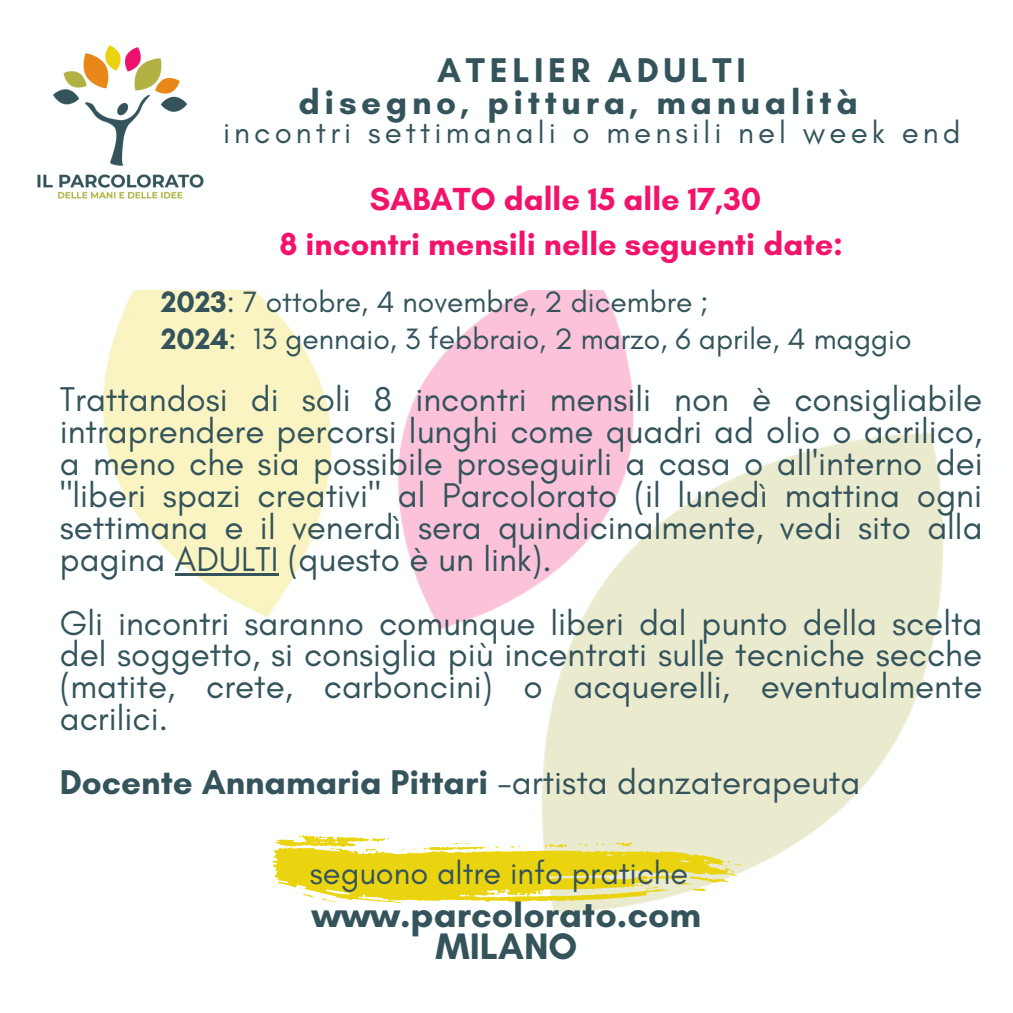
<style>
.page{position:relative;width:1013px;height:1013px;background:#fff}
.page>*{position:absolute;margin:0;border:0;box-sizing:border-box;transform-origin:0 0}
.t1{font:700 37.5px "Glacial Indifference";color:#34535b}
.t2{font:35px/31.9px "Glacial Indifference";color:#34535b;text-align:justify}
.t3{font:700 35px "Glacial Indifference";color:#34535b}
.t4{font:700 35px "Glacial Indifference";letter-spacing:.13em;color:#34535b}
.t5{font:700 32.5px "Glacial Indifference";color:#f3136b}
.t6{font:32.5px "Glacial Indifference";color:#34535b}
.t7{font:31.25px "Glacial Indifference";letter-spacing:.13em;color:#34535b}
.t8{font:30px "Glacial Indifference";color:#34535b}
.s1{font-weight:700}
.s2{font-weight:400}
</style>
<div class="page">
<img style="left:102px;top:291px;width:842px;height:622px">
<img style="left:37px;top:45px;width:167px;height:154px">
<hr style="left:175px;top:572px;width:103px;height:3px;background:#34535b">
<svg style="left:272px;top:835px;width:468px;height:68px"></svg>
<p class="t4" style="left:437px;top:49px;width:310px">ATELIER ADULTI</p>
<p class="t4" style="left:298px;top:81px;width:561px">disegno, pittura, manualità</p>
<p class="t7" style="left:223px;top:113px;width:739px">incontri settimanali o mensili nel week end</p>
<p class="t5" style="left:370px;top:179px;width:393px">SABATO dalle 15 alle 17,30</p>
<p class="t5" style="left:279px;top:224px;width:565px">8 incontri mensili nelle seguenti date:</p>
<p class="t8" style="left:161px;top:284px;width:549px"><span class="s1">2023</span>: 7 ottobre, 4 novembre, 2 dicembre ;</p>
<p class="t8" style="left:161px;top:320px;width:752px"><span class="s1">2024</span>: 13 gennaio, 3 febbraio, 2 marzo, 6 aprile, 4 maggio</p>
<p class="t2" style="left:60px;top:383px;width:924px">Trattandosi di soli 8 incontri mensili non è consigliabile intraprendere percorsi lunghi come quadri ad olio o acrilico, a meno che sia possibile proseguirli a casa o all'interno dei "liberi spazi creativi" al Parcolorato (il lunedì mattina ogni settimana e il venerdì sera quindicinalmente, vedi sito alla pagina ADULTI (questo è un link).</p>
<p class="t2" style="left:60px;top:606px;width:924px">Gli incontri saranno comunque liberi dal punto della scelta del soggetto, si consiglia più incentrati sulle tecniche secche (matite, crete, carboncini) o acquerelli, eventualmente acrilici.</p>
<p class="t3" style="left:60px;top:760px;width:802px">Docente Annamaria Pittari <span class="s2">-artista danzaterapeuta</span></p>
<p class="t6" style="left:310px;top:853px;width:380px">seguono altre info pratiche</p>
<p class="t1" style="left:312px;top:891px;width:391px">www.parcolorato.com</p>
<p class="t1" style="left:435px;top:923px;width:143px">MILANO</p>
</div>
